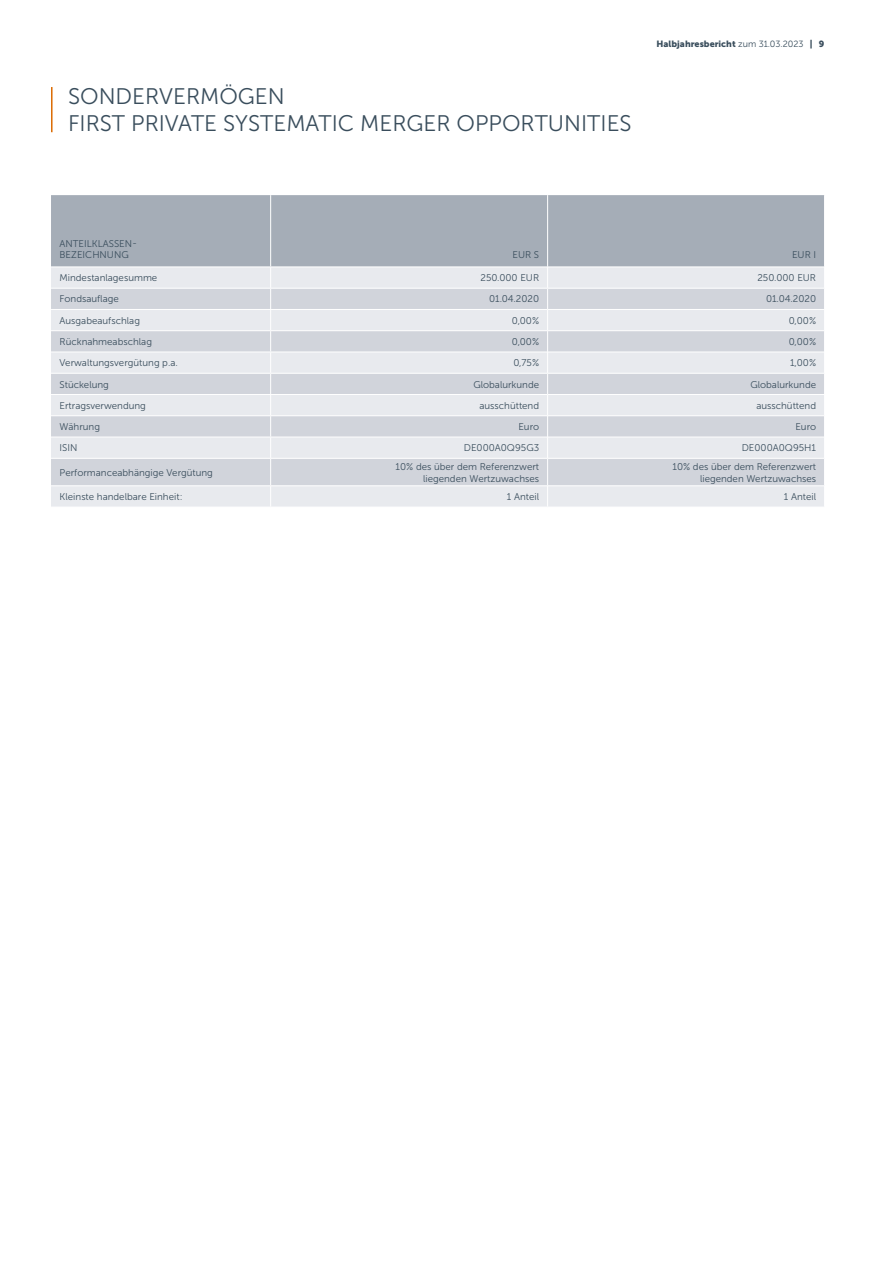
<style>
.page{position:relative;width:893px;height:1263px;background:#fff}
.page>*{position:absolute;margin:0;border:0;box-sizing:border-box;transform-origin:0 0}
.t1{font:22.5px/27px "Museo Sans 300";color:#394d5c}
.t2{font:9.75px/11.7px "Museo Sans 300";color:#394d5c;text-align:right}
.t3{font:9px "Museo Sans 900";color:#394d5c}
.s1{font-family:"Museo Sans 300"}
</style>
<div class="page">
<div style="left:51px;top:195px;width:773px;height:72px;background:#a5adb7"></div>
<div style="left:51px;top:268px;width:773px;height:239px;background:#e8eaee"></div>
<svg style="left:51px;top:289px;width:773px;height:196px;background:#dbdde3"></svg>
<hr style="left:270px;top:195px;width:1px;height:72px;background:#fff">
<hr style="left:51px;top:309px;width:220px;height:1px;background:#fff">
<hr style="left:51px;top:330px;width:220px;height:1px;background:#fff">
<hr style="left:271px;top:330px;width:277px;height:1px;background:#fff">
<hr style="left:548px;top:330px;width:277px;height:1px;background:#fff">
<hr style="left:51px;top:394px;width:220px;height:1px;background:#fff">
<hr style="left:51px;top:415px;width:220px;height:1px;background:#fff">
<hr style="left:271px;top:415px;width:276px;height:1px;background:#fff">
<hr style="left:548px;top:415px;width:276px;height:1px;background:#fff">
<hr style="left:51px;top:437px;width:220px;height:1px;background:#fff">
<hr style="left:271px;top:437px;width:276px;height:1px;background:#fff">
<hr style="left:548px;top:437px;width:276px;height:1px;background:#fff">
<hr style="left:51px;top:458px;width:220px;height:1px;background:#fff">
<hr style="left:271px;top:458px;width:276px;height:1px;background:#fff">
<hr style="left:548px;top:458px;width:276px;height:1px;background:#fff">
<hr style="left:51px;top:485px;width:220px;height:1px;background:#fff">
<hr style="left:271px;top:485px;width:276px;height:1px;background:#fff">
<svg style="left:270px;top:268px;width:1px;height:239px"></svg>
<hr style="left:548px;top:485px;width:276px;height:1px;background:#fff">
<hr style="left:51px;top:288px;width:220px;height:1px;background:#fff">
<hr style="left:271px;top:288px;width:277px;height:1px;background:#fff">
<hr style="left:548px;top:288px;width:277px;height:1px;background:#fff">
<hr style="left:271px;top:309px;width:277px;height:1px;background:#fff">
<hr style="left:548px;top:309px;width:277px;height:1px;background:#fff">
<hr style="left:51px;top:352px;width:220px;height:1px;background:#fff">
<hr style="left:271px;top:352px;width:276px;height:1px;background:#fff">
<hr style="left:548px;top:352px;width:276px;height:1px;background:#fff">
<hr style="left:51px;top:373px;width:220px;height:1px;background:#fff">
<hr style="left:271px;top:373px;width:277px;height:1px;background:#fff">
<hr style="left:548px;top:373px;width:277px;height:1px;background:#fff">
<hr style="left:271px;top:394px;width:277px;height:1px;background:#fff">
<hr style="left:548px;top:394px;width:277px;height:1px;background:#fff">
<hr style="left:547px;top:195px;width:1px;height:72px;background:#fff">
<svg style="left:547px;top:268px;width:1px;height:239px"></svg>
<hr style="left:51px;top:87px;width:2px;height:45px;background:#dc6b02">
<h1 class="t1" style="left:68px;top:83px;width:565px">SONDERVERMÖGEN<br>FIRST PRIVATE SYSTEMATIC MERGER OPPORTUNITIES</h1>
<p class="t3" style="left:657px;top:39px;width:169px">Halbjahresbericht <span class="s1">zum 31.03.2023</span> | 9</p>
<p class="t2" style="left:60px;top:238px;width:79px;text-align:left">ANTEILKLASSEN-<br>BEZEICHNUNG</p>
<p class="t2" style="left:512px;top:249px;width:28px">EUR S</p>
<p class="t2" style="left:792px;top:249px;width:26px">EUR I</p>
<p class="t2" style="left:60px;top:272px;width:99px">Mindestanlagesumme</p>
<p class="t2" style="left:480px;top:272px;width:60px">250.000 EUR</p>
<p class="t2" style="left:757px;top:272px;width:60px">250.000 EUR</p>
<p class="t2" style="left:60px;top:293px;width:61px">Fondsauflage</p>
<p class="t2" style="left:489px;top:293px;width:52px">01.04.2020</p>
<p class="t2" style="left:766px;top:293px;width:52px">01.04.2020</p>
<p class="t2" style="left:60px;top:315px;width:82px">Ausgabeaufschlag</p>
<p class="t2" style="left:512px;top:315px;width:29px">0,00%</p>
<p class="t2" style="left:789px;top:315px;width:29px">0,00%</p>
<p class="t2" style="left:60px;top:336px;width:94px">Rücknahmeabschlag</p>
<p class="t2" style="left:512px;top:336px;width:29px">0,00%</p>
<p class="t2" style="left:789px;top:336px;width:29px">0,00%</p>
<p class="t2" style="left:60px;top:357px;width:120px">Verwaltungsvergütung p.a.</p>
<p class="t2" style="left:513px;top:357px;width:27px">0,75%</p>
<p class="t2" style="left:790px;top:357px;width:28px">1,00%</p>
<p class="t2" style="left:60px;top:378px;width:51px">Stückelung</p>
<p class="t2" style="left:473px;top:378px;width:67px">Globalurkunde</p>
<p class="t2" style="left:750px;top:378px;width:67px">Globalurkunde</p>
<p class="t2" style="left:60px;top:400px;width:88px">Ertragsverwendung</p>
<p class="t2" style="left:479px;top:400px;width:61px">ausschüttend</p>
<p class="t2" style="left:756px;top:400px;width:61px">ausschüttend</p>
<p class="t2" style="left:60px;top:421px;width:42px">Währung</p>
<p class="t2" style="left:518px;top:421px;width:22px">Euro</p>
<p class="t2" style="left:795px;top:421px;width:22px">Euro</p>
<p class="t2" style="left:60px;top:442px;width:19px">ISIN</p>
<p class="t2" style="left:464px;top:442px;width:77px">DE000A0Q95G3</p>
<p class="t2" style="left:742px;top:442px;width:76px">DE000A0Q95H1</p>
<p class="t2" style="left:60px;top:467px;width:155px">Performanceabhängige Vergütung</p>
<p class="t2" style="left:396px;top:461px;width:145px">10% des über dem Referenzwert liegenden Wertzuwachses</p>
<p class="t2" style="left:673px;top:461px;width:145px">10% des über dem Referenzwert liegenden Wertzuwachses</p>
<p class="t2" style="left:60px;top:491px;width:124px">Kleinste handelbare Einheit:</p>
<p class="t2" style="left:507px;top:491px;width:34px">1 Anteil</p>
<p class="t2" style="left:784px;top:491px;width:34px">1 Anteil</p>
</div>
